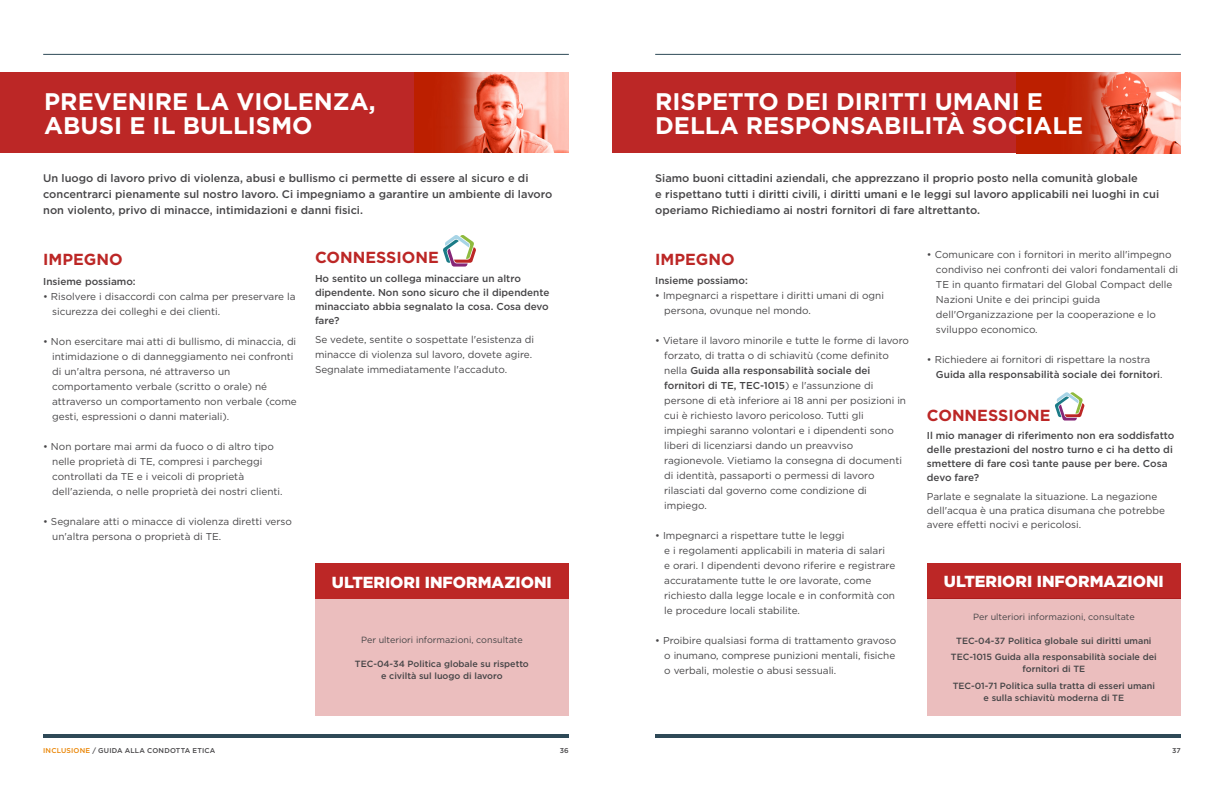
<style>
.page{position:relative;width:1224px;height:792px;background:#fff}
.page>*{position:absolute;margin:0;border:0;box-sizing:border-box;transform-origin:0 0}
.t1{font:700 24px/24px "Gotham";color:#fff}
.t2{font:900 16px "Gotham";color:#fff}
.t3{font:700 16px "Gotham";color:#bc2726}
.t4{font:500 11px/16px "Gotham";color:#464547}
.t5{font:10px/15px "Gotham";color:#464547}
.t6{font:500 10px/14px "Gotham";color:#464547}
.t7{font:500 9px/16.5px "Gotham";color:#464547;text-align:center}
.t8{font:9px "Gotham";color:#464547}
.t9{font:500 7px "Gotham";letter-spacing:.025em;color:#464547}
.s1{font-weight:500}
.s2{color:#e98300}
</style>
<div class="page">
<hr style="left:655px;top:734px;width:526px;height:4px;background:#2e4957">
<hr style="left:655px;top:54px;width:526px;height:1px;background:#2e4957">
<hr style="left:43px;top:734px;width:526px;height:4px;background:#2e4957">
<hr style="left:43px;top:54px;width:526px;height:1px;background:#2e4957">
<div style="left:0;top:72px;width:569px;height:81px;background:#bc2726"></div>
<img style="left:414px;top:72px;width:155px;height:81px">
<div style="left:612px;top:72px;width:569px;height:81px;background:#bc2726"></div>
<img style="left:1016px;top:72px;width:165px;height:81px">
<div style="left:927px;top:598px;width:254px;height:118px;background:#ebbebe"></div>
<div style="left:927px;top:563px;width:254px;height:35px;background:#bc2726"></div>
<div style="left:315px;top:599px;width:254px;height:117px;background:#ebbebe"></div>
<div style="left:315px;top:564px;width:254px;height:35px;background:#bc2726"></div>
<svg style="left:443px;top:235px;width:33px;height:32px"></svg>
<svg style="left:1055px;top:392px;width:30px;height:29px"></svg>
<h1 class="t1" style="left:44px;top:89px;width:333px">PREVENIRE LA VIOLENZA,<br>ABUSI E IL BULLISMO</h1>
<h1 class="t1" style="left:655px;top:90px;width:430px">RISPETTO DEI DIRITTI UMANI E<br>DELLA RESPONSABILITÀ SOCIALE</h1>
<p class="t4" style="left:43px;top:170px;width:511px">Un luogo di lavoro privo di violenza, abusi e bullismo ci permette di essere al sicuro e di concentrarci pienamente sul nostro lavoro. Ci impegniamo a garantire un ambiente di lavoro non violento, privo di minacce, intimidazioni e danni fisici.</p>
<h2 class="t3" style="left:315px;top:247px;width:125px">CONNESSIONE</h2>
<p class="t6" style="left:315px;top:271px;width:236px">Ho sentito un collega minacciare un altro dipendente. Non sono sicuro che il dipendente minacciato abbia segnalato la cosa. Cosa devo fare?</p>
<p class="t5" style="left:315px;top:332px;width:221px">Se vedete, sentite o sospettate l'esistenza di minacce di violenza sul lavoro, dovete agire.<br>Segnalate immediatamente l'accaduto.</p>
<h2 class="t3" style="left:43px;top:249px;width:81px">IMPEGNO</h2>
<p class="t6" style="left:43px;top:274px;width:94px">Insieme possiamo:</p>
<p class="t5" style="left:52px;top:288px;width:245px;text-indent:-9px">• Risolvere i disaccordi con calma per preservare la sicurezza dei colleghi e dei clienti.</p>
<p class="t5" style="left:52px;top:333px;width:246px;text-indent:-9px">• Non esercitare mai atti di bullismo, di minaccia, di intimidazione o di danneggiamento nei confronti di un'altra persona, né attraverso un comportamento verbale (scritto o orale) né attraverso un comportamento non verbale (come gesti, espressioni o danni materiali).</p>
<p class="t5" style="left:52px;top:438px;width:232px;text-indent:-9px">• Non portare mai armi da fuoco o di altro tipo nelle proprietà di TE, compresi i parcheggi controllati da TE e i veicoli di proprietà dell'azienda, o nelle proprietà dei nostri clienti.</p>
<p class="t5" style="left:52px;top:513px;width:241px;text-indent:-9px">• Segnalare atti o minacce di violenza diretti verso un'altra persona o proprietà di TE.</p>
<h2 class="t2" style="left:332px;top:571px;width:221px">ULTERIORI INFORMAZIONI</h2>
<p class="t8" style="left:361px;top:634px;width:163px">Per ulteriori informazioni, consultate</p>
<p class="t7" style="left:355px;top:658px;width:175px;line-height:12px">TEC-04-34 Politica globale su rispetto e civiltà sul luogo di lavoro</p>
<p class="t4" style="left:655px;top:170px;width:505px">Siamo buoni cittadini aziendali, che apprezzano il proprio posto nella comunità globale<br>e rispettano tutti i diritti civili, i diritti umani e le leggi sul lavoro applicabili nei luoghi in cui operiamo Richiediamo ai nostri fornitori di fare altrettanto.</p>
<h2 class="t3" style="left:655px;top:249px;width:81px">IMPEGNO</h2>
<p class="t6" style="left:655px;top:274px;width:94px">Insieme possiamo:</p>
<p class="t5" style="left:664px;top:288px;width:221px;text-indent:-9px">• Impegnarci a rispettare i diritti umani di ogni persona, ovunque nel mondo.</p>
<p class="t5" style="left:664px;top:333px;width:246px;text-indent:-9px">• Vietare il lavoro minorile e tutte le forme di lavoro forzato, di tratta o di schiavitù (come definito nella <span class="s1">Guida alla responsabilità sociale dei fornitori di TE, TEC-1015</span>) e l'assunzione di persone di età inferiore ai 18 anni per posizioni in cui è richiesto lavoro pericoloso. Tutti gli impieghi saranno volontari e i dipendenti sono liberi di licenziarsi dando un preavviso ragionevole. Vietiamo la consegna di documenti di identità, passaporti o permessi di lavoro rilasciati dal governo come condizione di impiego.</p>
<p class="t5" style="left:664px;top:528px;width:233px;text-indent:-9px">• Impegnarci a rispettare tutte le leggi<br>e i regolamenti applicabili in materia di salari<br>e orari. I dipendenti devono riferire e registrare accuratamente tutte le ore lavorate, come richiesto dalla legge locale e in conformità con le procedure locali stabilite.</p>
<p class="t5" style="left:664px;top:633px;width:234px;text-align:justify;text-indent:-9px">• Proibire qualsiasi forma di trattamento gravoso o inumano, comprese punizioni mentali, fisiche o verbali, molestie o abusi sessuali.</p>
<p class="t5" style="left:936px;top:247px;width:243px;text-indent:-9px">• Comunicare con i fornitori in merito all'impegno condiviso nei confronti dei valori fondamentali di TE in quanto firmatari del Global Compact delle Nazioni Unite e dei principi guida dell'Organizzazione per la cooperazione e lo sviluppo economico.</p>
<p class="t5" style="left:936px;top:352px;width:228px;text-indent:-9px">• Richiedere ai fornitori di rispettare la nostra<br><span class="s1">Guida alla responsabilità sociale dei fornitori</span>.</p>
<h2 class="t3" style="left:927px;top:404px;width:125px">CONNESSIONE</h2>
<p class="t6" style="left:927px;top:428px;width:249px">Il mio manager di riferimento non era soddisfatto delle prestazioni del nostro turno e ci ha detto di smettere di fare così tante pause per bere. Cosa devo fare?</p>
<p class="t5" style="left:927px;top:489px;width:240px;line-height:14px">Parlate e segnalate la situazione. La negazione dell'acqua è una pratica disumana che potrebbe avere effetti nocivi e pericolosi.</p>
<h2 class="t2" style="left:944px;top:570px;width:221px">ULTERIORI INFORMAZIONI</h2>
<p class="t8" style="left:973px;top:611px;width:163px">Per ulteriori informazioni, consultate</p>
<p class="t7" style="left:951px;top:632px;width:207px">TEC-04-37 Politica globale sui diritti umani<br>TEC-1015 Guida alla responsabilità sociale dei</p>
<p class="t7" style="left:953px;top:661px;width:204px">fornitori di TE<br>TEC-01-71 Politica sulla tratta di esseri umani</p>
<p class="t7" style="left:984px;top:689px;width:142px">e sulla schiavitù moderna di TE</p>
<p class="t9" style="left:43px;top:746px;width:174px"><span class="s2">INCLUSIONE</span> / GUIDA ALLA CONDOTTA ETICA</p>
<p class="t9" style="left:560px;top:746px;width:11px">36</p>
<p class="t9" style="left:1172px;top:746px;width:10px">37</p>
</div>
